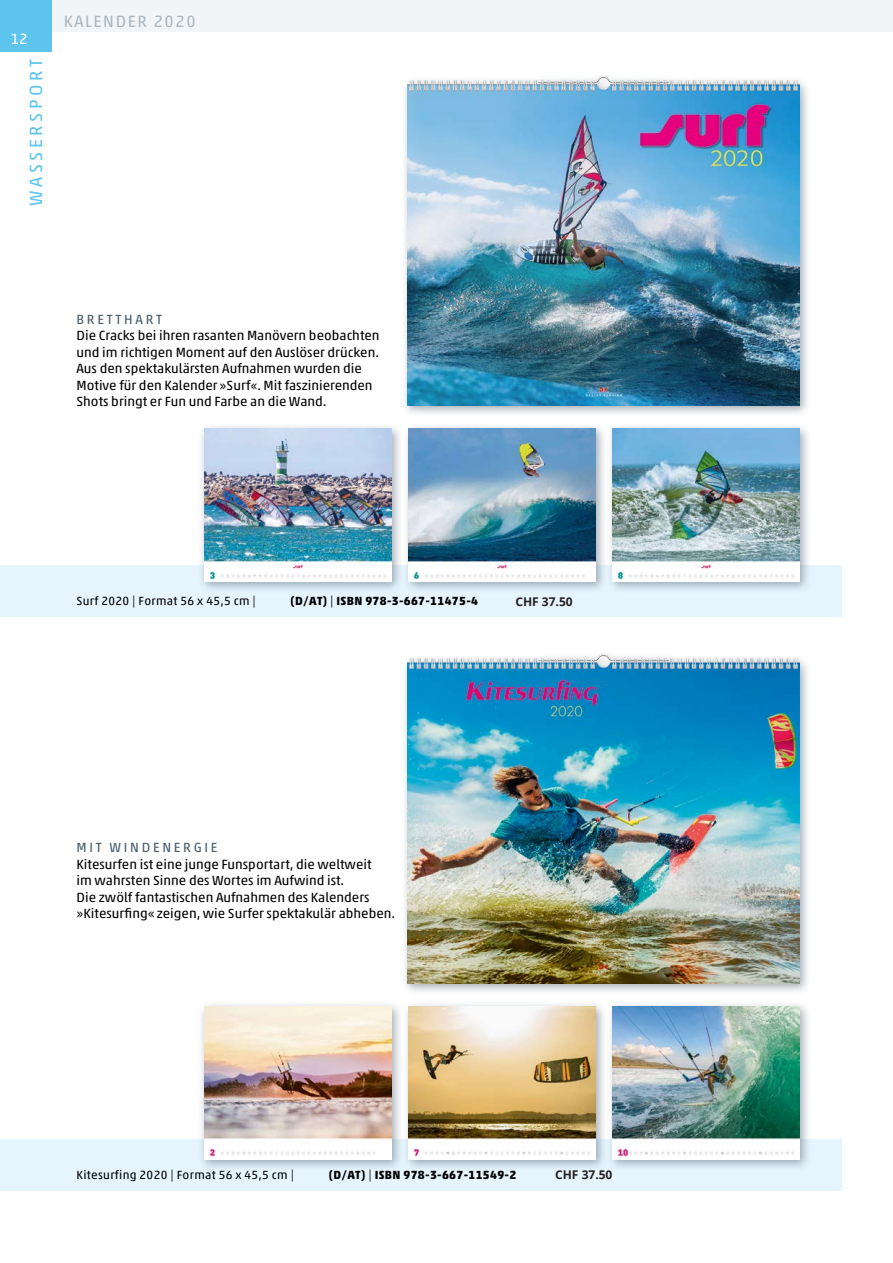
<style>
.page{position:relative;width:893px;height:1263px;background:#fff}
.page>*{position:absolute;margin:0;border:0;box-sizing:border-box;transform-origin:0 0}
.t1{font:18px "Akko Pro";letter-spacing:.2em;color:#5dc5ed}
.t2{font:16.5px "Akko Pro";letter-spacing:.1em;color:#abb8c1}
.t3{font:15px "Akko Pro";color:#fff}
.t4{font:13.5px/16.5px "Akko Pro";color:#000}
.t5{font:12px "Akko Pro";letter-spacing:.025em;color:#000}
.t6{font:700 12px "Akko Pro";letter-spacing:.025em;color:#000}
.t7{font:700 12px "Open Sans";color:#231f20}
.s1{color:#475c6d}
.s2{font-weight:400}
</style>
<div class="page">
<div style="left:0;top:0;width:893px;height:32px;background:#f1f5f7"></div>
<div style="left:0;top:0;width:51px;height:51px;background:#5dc5ed"></div>
<div style="left:0;top:1140px;width:842px;height:51px;background:#e6f5fd"></div>
<div style="left:0;top:566px;width:842px;height:51px;background:#e6f5fd"></div>
<div style="left:401px;top:71px;width:410px;height:346px;background:#475c6d;opacity:.5"></div>
<img style="left:407px;top:77px;width:392px;height:329px">
<div style="left:198px;top:423px;width:205px;height:171px;background:#475c6d;opacity:.5"></div>
<img style="left:204px;top:429px;width:187px;height:153px">
<div style="left:402px;top:423px;width:205px;height:171px;background:#475c6d;opacity:.5"></div>
<img style="left:408px;top:429px;width:187px;height:153px">
<div style="left:606px;top:423px;width:206px;height:171px;background:#475c6d;opacity:.5"></div>
<img style="left:612px;top:429px;width:187px;height:153px">
<div style="left:401px;top:649px;width:410px;height:346px;background:#475c6d;opacity:.5"></div>
<img style="left:407px;top:654px;width:392px;height:329px">
<div style="left:198px;top:1000px;width:205px;height:171px;background:#475c6d;opacity:.5"></div>
<img style="left:204px;top:1006px;width:187px;height:153px">
<div style="left:402px;top:1000px;width:205px;height:171px;background:#475c6d;opacity:.5"></div>
<img style="left:408px;top:1006px;width:187px;height:153px">
<div style="left:606px;top:1000px;width:206px;height:171px;background:#475c6d;opacity:.5"></div>
<img style="left:612px;top:1006px;width:187px;height:153px">
<p class="t3" style="left:11px;top:30px;width:18px">12</p>
<p class="t1" style="left:25px;top:206px;width:148px;rotate:-90deg">WASSERSPORT</p>
<p class="t2" style="left:64px;top:12px;width:133px">KALENDER 2020</p>
<p class="t4" style="left:77px;top:311px;width:305px"><span class="s1">BRETTHART<br></span>Die Cracks bei ihren rasanten Manövern beobachten und im richtigen Moment auf den Auslöser drücken.<br>Aus den spektakulärsten Aufnahmen wurden die Motive für den Kalender »Surf«. Mit faszinierenden Shots bringt er Fun und Farbe an die Wand.</p>
<p class="t5" style="left:77px;top:593px;width:181px">Surf 2020 | Format 56 x 45,5 cm |</p>
<p class="t6" style="left:291px;top:593px;width:189px">(D/AT) <span class="s2">|</span> ISBN 978-3-667-11475-4</p>
<p class="t7" style="left:515px;top:593px;width:59px">CHF 37.50</p>
<p class="t4" style="left:77px;top:839px;width:320px"><span class="s1">MIT WINDENERGIE<br></span>Kitesurfen ist eine junge Funsportart, die weltweit<br>im wahrsten Sinne des Wortes im Aufwind ist.<br>Die zwölf fantastischen Aufnahmen des Kalenders »Kitesurfing« zeigen, wie Surfer spektakulär abheben.</p>
<p class="t5" style="left:77px;top:1167px;width:219px">Kitesurfing 2020 | Format 56 x 45,5 cm |</p>
<p class="t6" style="left:329px;top:1167px;width:189px">(D/AT) <span class="s2">|</span> ISBN 978-3-667-11549-2</p>
<p class="t7" style="left:555px;top:1166px;width:59px">CHF 37.50</p>
</div>
